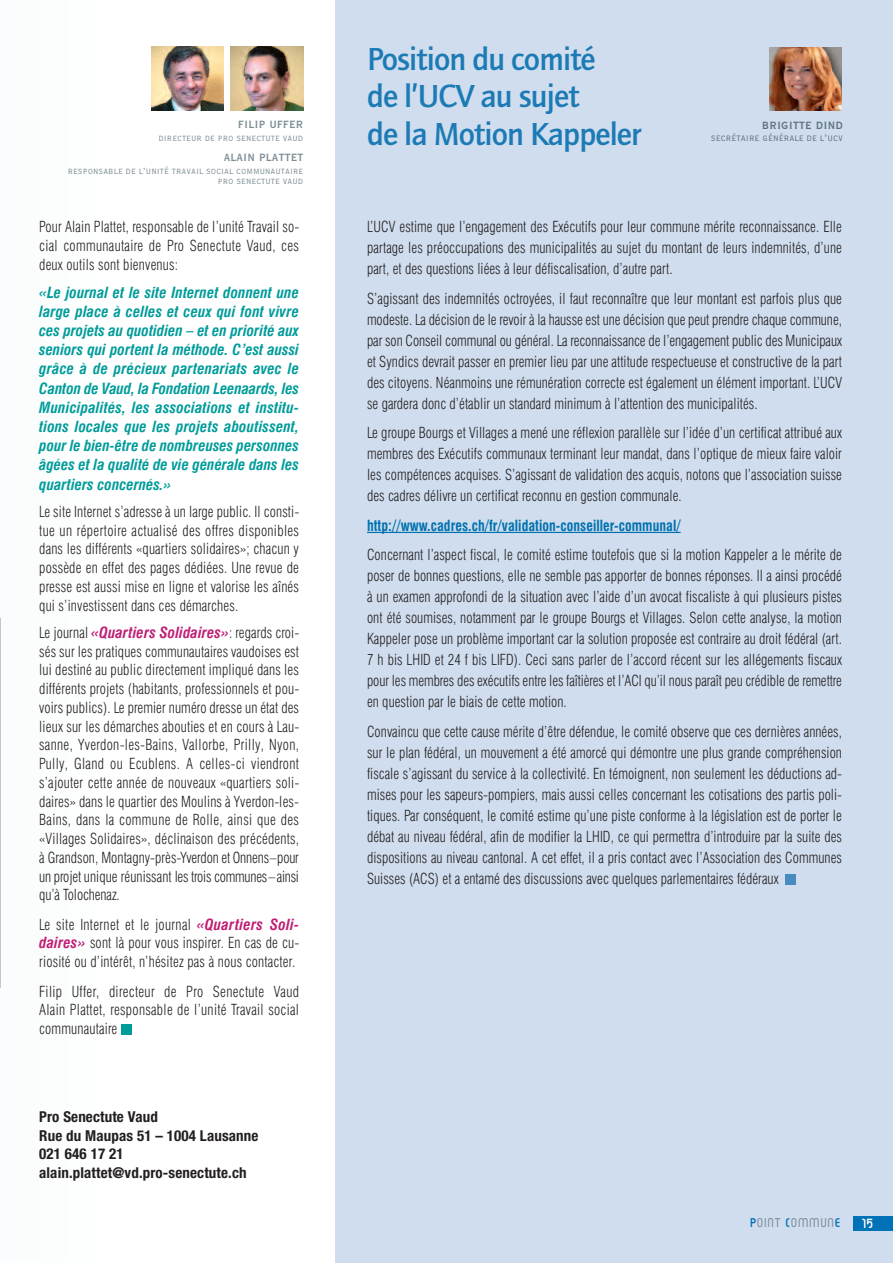
<style>
.page{position:relative;width:893px;height:1263px;background:#fff}
.page>*{position:absolute;margin:0;border:0;box-sizing:border-box;transform-origin:0 0}
.t1{font:700 33px/37.2px "Quay Sans";letter-spacing:-.025em;color:#1c7ab5}
.t2{font:16.5px "Copperplate Thirty BC";letter-spacing:.01em;color:#7b8c95;scale:.91 1}
.t3{font:16.5px "Copperplate Thirty BC";letter-spacing:.01em;color:#5e717b;scale:.91 1}
.t4{font:700 15.75px "Jocelyn";color:#fff}
.t5{font:300 condensed 15px/18.8px "Swiss 721 BT";letter-spacing:.005em;color:#231f20;text-align:justify;scale:.92 1}
.t6{font:italic 700 condensed 15px/19.2px "Swiss 721 BT";color:#009c9a;text-align:justify}
.t7{font:700 condensed 15px/18.8px "Helvetica Neue";letter-spacing:.01em;color:#231f20}
.t8{font:700 condensed 15px "Swiss 721 BT";letter-spacing:.005em;color:#0071af;scale:.92 1}
.t9{font:600 15px "Jocelyn";letter-spacing:.05em;color:#7b8c95}
.t10{font:12.3px "Copperplate Twenty Nine BC";color:#5e717b;scale:.91 1}
.t11{font:11.85px/10.5px "Copperplate Twenty Nine BC";letter-spacing:.005em;color:#7b8c95;text-align:right;scale:.91 1}
.s1{font-weight:700;font-style:italic;color:#bf1f75}
.s2{font-weight:700;color:#0072b8}
</style>
<div class="page">
<div style="left:335px;top:0;width:558px;height:1263px;background:#cfddee"></div>
<div style="left:853px;top:1216px;width:40px;height:14px;background:#0072b8"></div>
<svg style="left:0;top:618px;width:1px;height:370px"></svg>
<img style="left:230px;top:47px;width:73px;height:64px">
<img style="left:152px;top:47px;width:72px;height:64px">
<hr style="left:367px;top:532px;width:314px;height:1px;background:#0071af">
<div style="left:785px;top:874px;width:10px;height:11px;background:#478bc1"></div>
<img style="left:770px;top:47px;width:72px;height:64px">
<div style="left:121px;top:1024px;width:10px;height:11px;background:#009c9a"></div>
<p class="t2" style="left:238px;top:113px;width:73px">filip uffer</p>
<p class="t11" style="left:158px;top:132px;width:161px">directeur de pro senectute vaud</p>
<p class="t2" style="left:224px;top:146px;width:89px">alain plattet</p>
<p class="t11" style="left:68px;top:164px;width:260px">responsable de l’unité travail social communautaire pro senectute vaud</p>
<p class="t5" style="left:39px;top:219px;width:284px">Pour Alain Plattet, responsable de l’unité Travail so&shy;cial communautaire de Pro Senectute Vaud, ces deux outils sont bienvenus:</p>
<p class="t6" style="left:39px;top:284px;width:261px">«Le journal et le site Internet donnent une large place à celles et ceux qui font vivre ces projets au quotidien – et en priorité aux seniors qui portent la méthode. C’est aussi grâce à de précieux partenariats avec le Canton de Vaud, la Fondation Leenaards, les Municipalités, les associations et institu&shy;tions locales que les projets aboutissent, pour le bien-être de nombreuses personnes âgées et la qualité de vie générale dans les quartiers concernés.»</p>
<p class="t5" style="left:39px;top:503px;width:284px">Le site Internet s’adresse à un large public. Il consti&shy;tue un répertoire actualisé des offres disponibles dans les différents «quartiers solidaires»; chacun y possède en effet des pages dédiées. Une revue de presse est aussi mise en ligne et valorise les aînés qui s’investissent dans ces démarches.</p>
<p class="t5" style="left:39px;top:624px;width:284px">Le journal <span class="s1">«Quartiers Solidaires»</span>: regards croi&shy;sés sur les pratiques communautaires vaudoises est lui destiné au public directement impliqué dans les différents projets (habitants, professionnels et pou&shy;voirs publics). Le premier numéro dresse un état des lieux sur les démarches abouties et en cours à Lau&shy;sanne, Yverdon-les-Bains, Vallorbe, Prilly, Nyon, Pully, Gland ou Ecublens. A celles-ci viendront s’ajouter cette année de nouveaux «quartiers soli&shy;daires» dans le quartier des Moulins à Yverdon-les-Bains, dans la commune de Rolle, ainsi que des «Villages Solidaires», déclinaison des précédents, à Grandson, Montagny-près-Yverdon et Onnens–pour un projet unique réunissant les trois communes–ainsi qu’à Tolochenaz.</p>
<p class="t5" style="left:39px;top:916px;width:284px">Le site Internet et le journal <span class="s1">«Quartiers Soli&shy;daires»</span> sont là pour vous inspirer. En cas de cu&shy;riosité ou d’intérêt, n’hésitez pas à nous contacter.</p>
<p class="t5" style="left:39px;top:983px;width:284px">Filip Uffer, directeur de Pro Senectute Vaud Alain Plattet, responsable de l’unité Travail social communautaire</p>
<p class="t7" style="left:39px;top:1108px;width:221px">Pro Senectute Vaud<br>Rue du Maupas 51 – 1004 Lausanne<br>021 646 17 21 alain.plattet@vd.pro-senectute.ch</p>
<h1 class="t1" style="left:367px;top:40px;width:276px">Position du comité<br>de l’UCV au sujet<br>de la Motion Kappeler</h1>
<p class="t3" style="left:762px;top:113px;width:91px">brigitte dind</p>
<p class="t10" style="left:711px;top:130px;width:147px">secrétaire générale de l’ucv</p>
<p class="t5" style="left:367px;top:218px;width:518px;line-height:21px">L’UCV estime que l’engagement des Exécutifs pour leur commune mérite reconnaissance. Elle partage les préoccupations des municipalités au sujet du montant de leurs indemnités, d’une part, et des questions liées à leur défiscalisation, d’autre part.</p>
<p class="t5" style="left:367px;top:289px;width:518px;line-height:21px">S’agissant des indemnités octroyées, il faut reconnaître que leur montant est parfois plus que modeste. La décision de le revoir à la hausse est une décision que peut prendre chaque commune, par son Conseil communal ou général. La reconnaissance de l’engagement public des Municipaux et Syndics devrait passer en premier lieu par une attitude respectueuse et constructive de la part des citoyens. Néanmoins une rémunération correcte est également un élément important. L’UCV se gardera donc d’établir un standard minimum à l’attention des municipalités.</p>
<p class="t5" style="left:367px;top:424px;width:518px;line-height:21px">Le groupe Bourgs et Villages a mené une réflexion parallèle sur l’idée d’un certificat attribué aux membres des Exécutifs communaux terminant leur mandat, dans l’optique de mieux faire valoir les compétences acquises. S’agissant de validation des acquis, notons que l’association suisse des cadres délivre un certificat reconnu en gestion communale.</p>
<p class="t8" style="left:367px;top:520px;width:342px">http://www.cadres.ch/fr/validation-conseiller-communal/</p>
<p class="t5" style="left:367px;top:546px;width:518px;line-height:21px">Concernant l’aspect fiscal, le comité estime toutefois que si la motion Kappeler a le mérite de poser de bonnes questions, elle ne semble pas apporter de bonnes réponses. Il a ainsi procédé à un examen approfondi de la situation avec l’aide d’un avocat fiscaliste à qui plusieurs pistes ont été soumises, notamment par le groupe Bourgs et Villages. Selon cette analyse, la motion Kappeler pose un problème important car la solution proposée est contraire au droit fédéral (art.<br>7 h bis LHID et 24 f bis LIFD). Ceci sans parler de l’accord récent sur les allégements fiscaux pour les membres des exécutifs entre les faîtières et l’ACI qu’il nous paraît peu crédible de remettre en question par le biais de cette motion.</p>
<p class="t5" style="left:367px;top:722px;width:518px;line-height:21px">Convaincu que cette cause mérite d’être défendue, le comité observe que ces dernières années, sur le plan fédéral, un mouvement a été amorcé qui démontre une plus grande compréhension fiscale s’agissant du service à la collectivité. En témoignent, non seulement les déductions ad&shy;mises pour les sapeurs-pompiers, mais aussi celles concernant les cotisations des partis poli&shy;tiques. Par conséquent, le comité estime qu’une piste conforme à la législation est de porter le débat au niveau fédéral, afin de modifier la LHID, ce qui permettra d’introduire par la suite des dispositions au niveau cantonal. A cet effet, il a pris contact avec l’Association des Communes Suisses (ACS) et a entamé des discussions avec quelques parlementaires fédéraux</p>
<p class="t9" style="left:750px;top:1217px;width:92px"><span class="s2">P</span>OINT <span class="s2">C</span>OMMUN<span class="s2">E</span></p>
<p class="t4" style="left:863px;top:1217px;width:12px">15</p>
</div>
